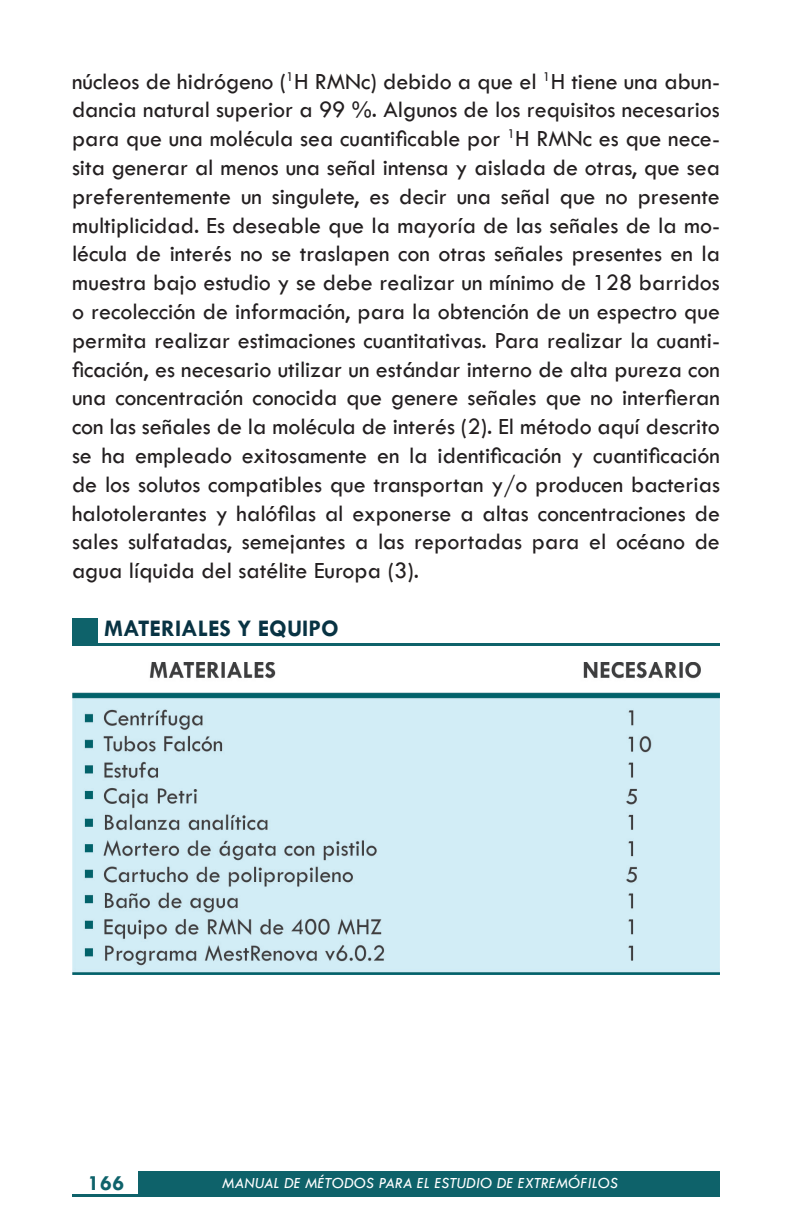
<style>
.page{position:relative;width:792px;height:1224px;background:#fff}
.page>*{position:absolute;margin:0;border:0;box-sizing:border-box;transform-origin:0 0}
.t1{font:24px/28.8px "Tw Cen";color:#231f20;text-align:justify}
.t2{font:700 24px "Tw Cen";color:#083343}
.t3{font:700 22px "Tw Cen";color:#0e626a}
.t4{font:italic 16px "Tw Cen";color:#fff}
</style>
<div class="page">
<div style="left:138px;top:1171px;width:582px;height:24px;background:#0e626a"></div>
<hr style="left:72px;top:1194px;width:648px;height:2px;background:#0e626a">
<hr style="left:72px;top:643px;width:648px;height:2px;background:#0e626a">
<div style="left:72px;top:618px;width:25px;height:25px;background:#0e626a"></div>
<img style="left:72px;top:662px;width:648px;height:312px">
<p class="t1" style="left:72px;top:66px;width:650px">núcleos de hidrógeno (<sup>1</sup>H RMNc) debido a que el <sup>1</sup>H tiene una abun&shy;dancia natural superior a 99 %. Algunos de los requisitos necesarios para que una molécula sea cuantificable por <sup>1</sup>H RMNc es que nece&shy;sita generar al menos una señal intensa y aislada de otras, que sea preferentemente un singulete, es decir una señal que no presente multiplicidad. Es deseable que la mayoría de las señales de la mo&shy;lécula de interés no se traslapen con otras señales presentes en la muestra bajo estudio y se debe realizar un mínimo de 128 barridos o recolección de información, para la obtención de un espectro que permita realizar estimaciones cuantitativas. Para realizar la cuanti&shy;ficación, es necesario utilizar un estándar interno de alta pureza con una concentración conocida que genere señales que no interfieran con las señales de la molécula de interés (2). El método aquí descrito se ha empleado exitosamente en la identificación y cuantificación de los solutos compatibles que transportan y/o producen bacterias halotolerantes y halófilas al exponerse a altas concentraciones de sales sulfatadas, semejantes a las reportadas para el océano de agua líquida del satélite Europa (3).</p>
<p class="t2" style="left:104px;top:614px;width:236px">MATERIALES Y EQUIPO</p>
<p class="t3" style="left:88px;top:1170px;width:38px">166</p>
<p class="t4" style="left:222px;top:1174px;width:398px">MANUAL DE MÉTODOS PARA EL ESTUDIO DE EXTREMÓFILOS</p>
</div>
